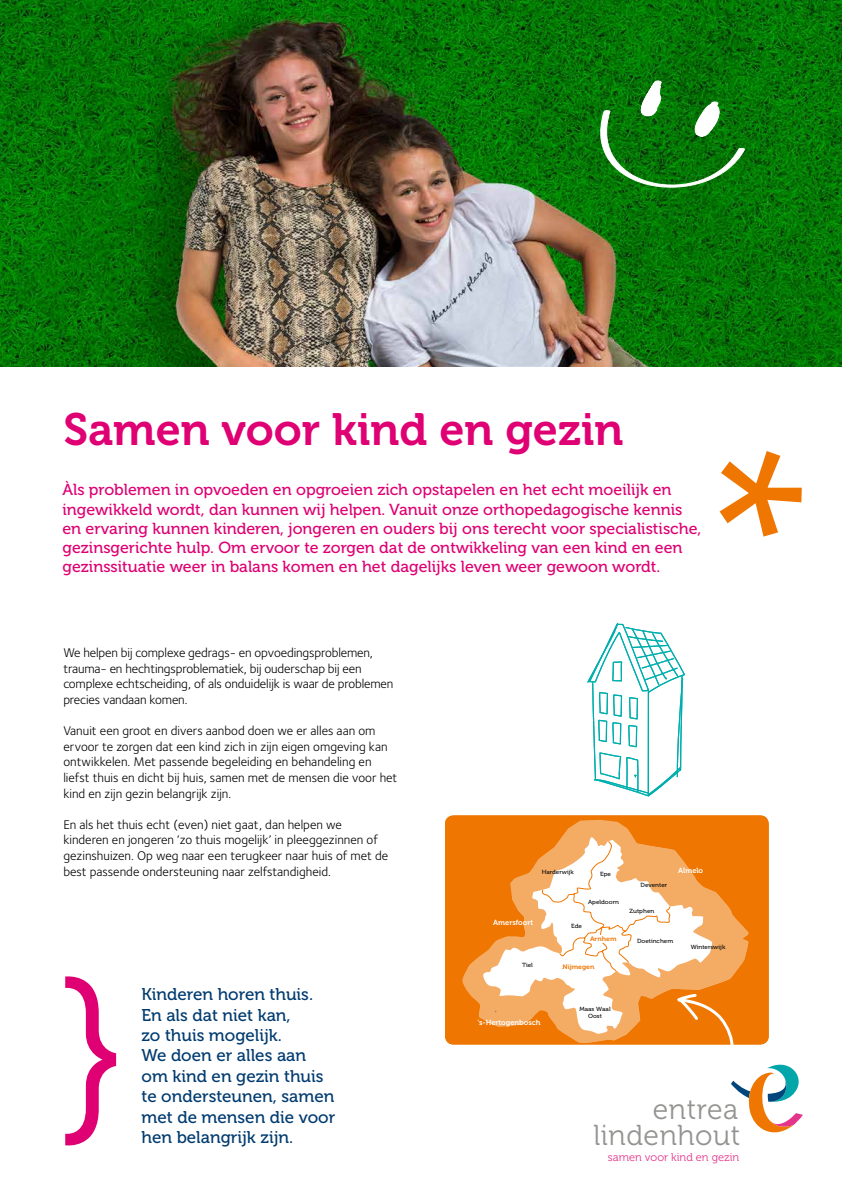
<style>
.page{position:relative;width:842px;height:1191px;background:#fff}
.page>*{position:absolute;margin:0;border:0;box-sizing:border-box;transform-origin:0 0}
.t1{font:45px "Museo 700";color:#df0073}
.t2{font:28.8px/25.3px "Museo 300";letter-spacing:.02em;color:#939391;text-align:right}
.t3{font:17px/20.4px "Museo 500";color:#003b70}
.t4{font:16px/19.2px "Museo 500";color:#df0073}
.t5{font:13px/15.6px "Foundry Sterling";color:#000}
.t6{font:11.3px "Museo 300";color:#e4358b}
.t7{font:7.5px "Museo 700";color:#7f7878;scale:1.06 1}
.t8{font:7.4px "Museo 700";color:#fff}
.t9{font:6.5px "Museo 700";color:#ee7601;scale:1.06 1}
.t10{font:5.9px/7.1px "Museo 500";color:#08090a;text-align:center;scale:1.06 1}
</style>
<div class="page">
<img style="left:0;top:0;width:842px;height:367px">
<svg style="left:578px;top:0;width:168px;height:211px;background:#147b14"></svg>
<svg style="left:65px;top:976px;width:51px;height:169px"></svg>
<svg style="left:720px;top:451px;width:82px;height:85px"></svg>
<svg style="left:587px;top:623px;width:98px;height:174px"></svg>
<div style="left:445px;top:815px;width:324px;height:229px;background:#ee7601"></div>
<svg style="left:462px;top:819px;width:286px;height:224px;background:#ef831a"></svg>
<svg style="left:481px;top:837px;width:231px;height:197px"></svg>
<svg style="left:542px;top:840px;width:129px;height:131px"></svg>
<div style="left:597px;top:935px;width:7px;height:8px;background:#fff"></div>
<svg style="left:676px;top:992px;width:127px;height:141px"></svg>
<h1 class="t1" style="left:63px;top:404px;width:561px">Samen voor kind en gezin</h1>
<p class="t4" style="left:62px;top:480px;width:640px">Àls problemen in opvoeden en opgroeien zich opstapelen en het echt moeilijk en ingewikkeld wordt, dan kunnen wij helpen. Vanuit onze orthopedagogische kennis en ervaring kunnen kinderen, jongeren en ouders bij ons terecht voor specialistische, gezinsgerichte hulp. Om ervoor te zorgen dat de ontwikkeling van een kind en een gezinssituatie weer in balans komen en het dagelijks leven weer gewoon wordt.</p>
<p class="t5" style="left:63px;top:645px;width:332px">We helpen bij complexe gedrags- en opvoedingsproblemen, trauma- en hechtingsproblematiek, bij ouderschap bij een complexe echtscheiding, of als onduidelijk is waar de problemen precies vandaan komen.</p>
<p class="t5" style="left:63px;top:723px;width:336px">Vanuit een groot en divers aanbod doen we er alles aan om ervoor te zorgen dat een kind zich in zijn eigen omgeving kan ontwikkelen. Met passende begeleiding en behandeling en liefst thuis en dicht bij huis, samen met de mensen die voor het kind en zijn gezin belangrijk zijn.</p>
<p class="t5" style="left:63px;top:816px;width:326px">En als het thuis echt (even) niet gaat, dan helpen we kinderen en jongeren ‘zo thuis mogelijk’ in pleeggezinnen of gezinshuizen. Op weg naar een terugkeer naar huis of met de best passende ondersteuning naar zelfstandigheid.</p>
<h3 class="t3" style="left:142px;top:984px;width:195px">Kinderen horen thuis.<br>En als dat niet kan,<br>zo thuis mogelijk.<br>We doen er alles aan om kind en gezin thuis te ondersteunen, samen met de mensen die voor hen belangrijk zijn.</h3>
<p class="t10" style="left:542px;top:868px;width:32px">Harderwijk</p>
<p class="t10" style="left:600px;top:870px;width:12px">Epe</p>
<p class="t8" style="left:493px;top:918px;width:42px">Amersfoort</p>
<p class="t10" style="left:522px;top:962px;width:12px">Tiel</p>
<p class="t10" style="left:588px;top:898px;width:31px">Apeldoorn</p>
<p class="t10" style="left:571px;top:922px;width:12px">Ede</p>
<p class="t9" style="left:590px;top:935px;width:26px">Arnhem</p>
<p class="t9" style="left:562px;top:963px;width:32px">Nijmegen</p>
<p class="t10" style="left:641px;top:881px;width:27px">Deventer</p>
<p class="t10" style="left:630px;top:907px;width:25px">Zutphen</p>
<p class="t8" style="left:678px;top:866px;width:27px">Almelo</p>
<p class="t10" style="left:637px;top:937px;width:36px">Doetinchem</p>
<p class="t10" style="left:691px;top:943px;width:34px">Winterswijk</p>
<p class="t7" style="left:495px;top:1009px;width:3px">‘</p>
<p class="t8" style="left:478px;top:1018px;width:65px">‘s-Hertogenbosch</p>
<p class="t10" style="left:579px;top:1005px;width:31px">Maas Waal<br>Oost</p>
<h2 class="t2" style="left:593px;top:1097px;width:149px">entrea lindenhout</h2>
<p class="t6" style="left:608px;top:1151px;width:133px">samen voor kind en gezin</p>
</div>
